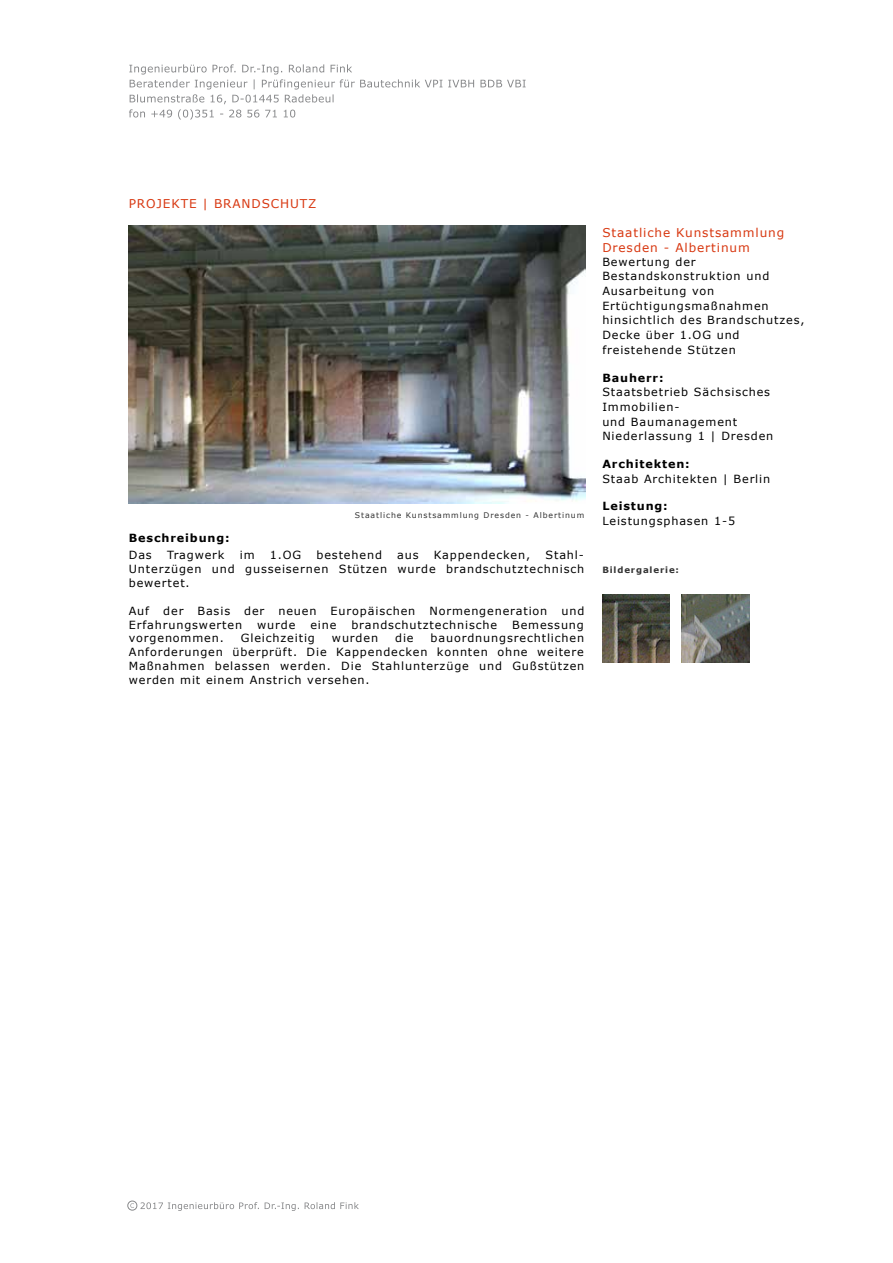
<style>
.page{position:relative;width:893px;height:1263px;background:#fff}
.page>*{position:absolute;margin:0;border:0;box-sizing:border-box;transform-origin:0 0}
.t1{font:12.15px/14.7px "Verdana";letter-spacing:.07em;color:#d83811}
.t2{font:11.25px/14.7px "Verdana";letter-spacing:.075em;color:#000}
.t3{font:700 11.25px "Verdana";letter-spacing:.075em;color:#000}
.t4{font:700 8.7px "Verdana";letter-spacing:.1em;color:#333}
.t5{font:7.8px "Verdana";letter-spacing:.11em;color:#333}
</style>
<div class="page">
<svg style="left:129px;top:64px;width:397px;height:55px"></svg>
<svg style="left:141px;top:1202px;width:218px;height:9px"></svg>
<div style="left:128px;top:1201px;width:9px;height:9px;border:1px solid #87888a;border-radius:50%"></div>
<svg style="left:130px;top:1203px;width:4px;height:5px"></svg>
<img style="left:129px;top:225px;width:456px;height:278px">
<img style="left:602px;top:595px;width:68px;height:67px">
<img style="left:682px;top:595px;width:67px;height:67px">
<p class="t1" style="left:129px;top:196px;width:189px">PROJEKTE | BRANDSCHUTZ</p>
<p class="t5" style="left:355px;top:510px;width:231px">Staatliche Kunstsammlung Dresden - Albertinum</p>
<p class="t3" style="left:129px;top:531px;width:102px">Beschreibung:</p>
<p class="t2" style="left:129px;top:548px;width:24px">Das</p>
<p class="t2" style="left:167px;top:548px;width:59px">Tragwerk</p>
<p class="t2" style="left:240px;top:548px;width:16px">im</p>
<p class="t2" style="left:270px;top:548px;width:33px">1.OG</p>
<p class="t2" style="left:317px;top:548px;width:67px">bestehend</p>
<p class="t2" style="left:397px;top:548px;width:23px">aus</p>
<p class="t2" style="left:434px;top:548px;width:98px">Kappendecken,</p>
<p class="t2" style="left:129px;top:549px;width:457px;line-height:13.8px;text-align:justify;text-indent:417px">Stahl-Unterzügen und gusseisernen Stützen wurde brandschutztechnisch bewertet.</p>
<p class="t2" style="left:129px;top:604px;width:457px;line-height:13.8px">Auf der Basis der neuen Europäischen Normengeneration und<br>Erfahrungswerten</p>
<p class="t2" style="left:257px;top:617px;width:40px">wurde</p>
<p class="t2" style="left:310px;top:617px;width:28px">eine</p>
<p class="t2" style="left:351px;top:617px;width:147px">brandschutztechnische</p>
<p class="t2" style="left:512px;top:617px;width:73px">Bemessung</p>
<p class="t2" style="left:129px;top:632px;width:457px;line-height:13.8px;text-align:justify;text-indent:302px">bauordnungsrechtlichen Anforderungen überprüft. Die Kappendecken konnten ohne weitere Maßnahmen belassen werden. Die Stahlunterzüge und Gußstützen werden mit einem Anstrich versehen.</p>
<p class="t2" style="left:129px;top:631px;width:97px">vorgenommen.</p>
<p class="t2" style="left:241px;top:631px;width:76px">Gleichzeitig</p>
<p class="t2" style="left:332px;top:631px;width:48px">wurden</p>
<p class="t2" style="left:395px;top:631px;width:20px">die</p>
<p class="t1" style="left:602px;top:226px;width:183px">Staatliche Kunstsammlung<br>Dresden - Albertinum</p>
<p class="t2" style="left:602px;top:254px;width:204px">Bewertung der<br>Bestandskonstruktion und<br>Ausarbeitung von<br>Ertüchtigungsmaßnahmen hinsichtlich des Brandschutzes,<br>Decke über 1.OG und freistehende Stützen</p>
<p class="t3" style="left:602px;top:370px;width:63px">Bauherr:</p>
<p class="t2" style="left:602px;top:385px;width:173px">Staatsbetrieb Sächsisches<br>Immobilien-<br>und Baumanagement<br>Niederlassung 1 | Dresden</p>
<p class="t3" style="left:602px;top:456px;width:89px">Architekten:</p>
<p class="t2" style="left:602px;top:471px;width:169px">Staab Architekten | Berlin</p>
<p class="t3" style="left:602px;top:499px;width:67px">Leistung:</p>
<p class="t2" style="left:602px;top:514px;width:134px">Leistungsphasen 1-5</p>
<p class="t4" style="left:602px;top:564px;width:78px">Bildergalerie:</p>
</div>
